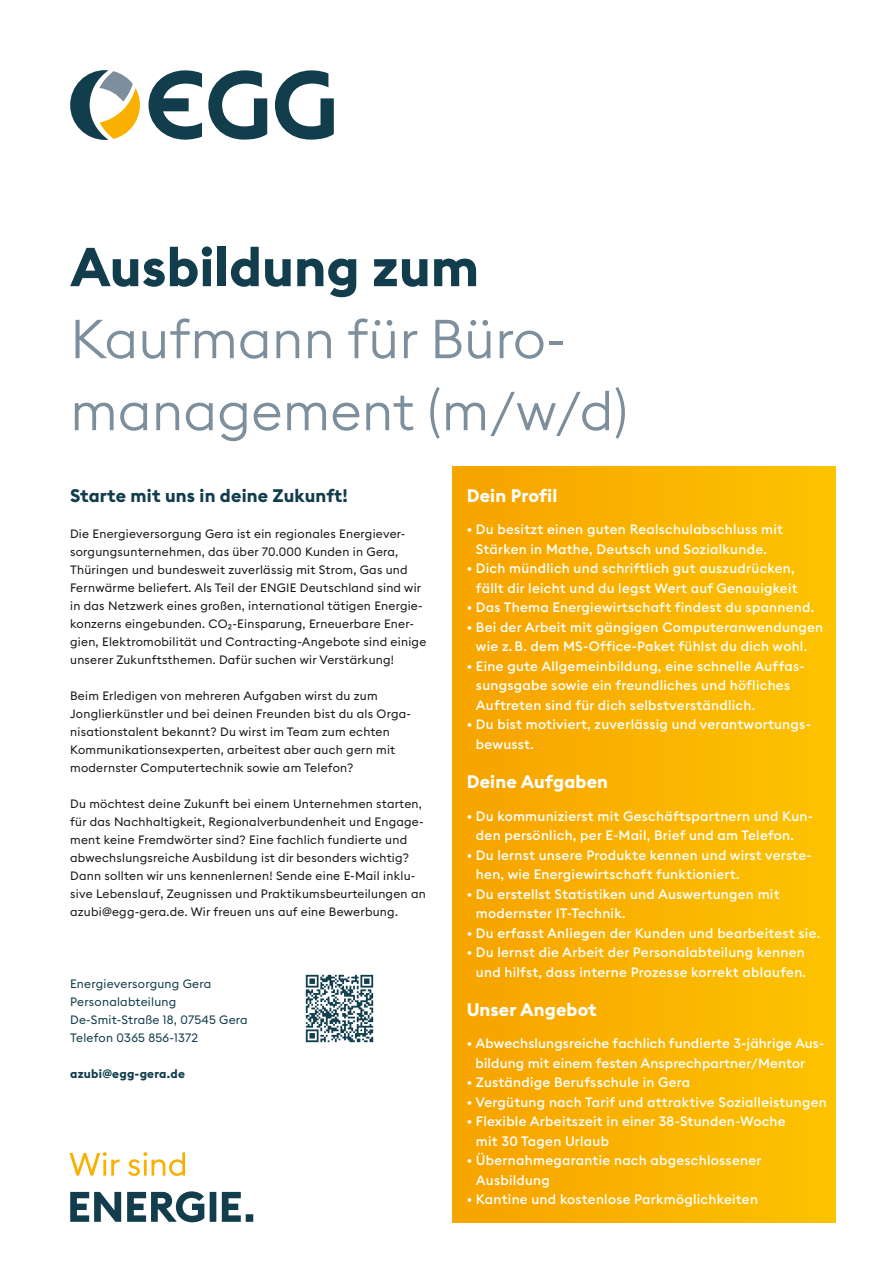
<style>
.page{position:relative;width:893px;height:1263px;background:#fff}
.page>*{position:absolute;margin:0;border:0;box-sizing:border-box;transform-origin:0 0}
.t1{font:300 54px/72px "Euclid Square";color:#7d8f9c}
.t2{font:700 54px "Euclid Square";color:#113d4c}
.t3{font:700 18px "Euclid Square";letter-spacing:.01em;color:#fff}
.t4{font:700 18px "Euclid Square";letter-spacing:.01em;color:#113d4c}
.t5{font:500 13.5px/19.5px "Euclid Square";letter-spacing:.02em;color:#fff}
.t6{font:12px/18px "Euclid Square";letter-spacing:.02em;color:#181716}
.t7{font:12px/18px "Euclid Square";letter-spacing:.02em;color:#113d4c}
.t8{font:700 12px "Euclid Square";letter-spacing:.02em;color:#113d4c}
</style>
<div class="page">
<div style="left:453px;top:466px;width:383px;height:756px;background:linear-gradient(to right,#f6a300,#fdc300)"></div>
<svg style="left:208px;top:70px;width:59px;height:70px"></svg>
<svg style="left:275px;top:70px;width:59px;height:70px"></svg>
<svg style="left:149px;top:70px;width:53px;height:70px"></svg>
<svg style="left:70px;top:70px;width:70px;height:70px"></svg>
<svg style="left:70px;top:1191px;width:183px;height:31px"></svg>
<svg style="left:69px;top:1152px;width:116px;height:24px"></svg>
<img style="left:305px;top:974px;width:69px;height:69px">
<h1 class="t2" style="left:70px;top:233px;width:410px">Ausbildung zum</h1>
<h1 class="t1" style="left:70px;top:302px;width:559px">Kaufmann für Büro&shy;management (m/w/d)</h1>
<h2 class="t4" style="left:70px;top:484px;width:279px">Starte mit uns in deine Zukunft!</h2>
<p class="t6" style="left:70px;top:525px;width:358px">Die Energieversorgung Gera ist ein regionales Energiever&shy;sorgungsunternehmen, das über 70.000 Kunden in Gera, Thüringen und bundesweit zuverlässig mit Strom, Gas und Fernwärme beliefert. Als Teil der ENGIE Deutschland sind wir in das Netzwerk eines großen, international tätigen Energie&shy;konzerns eingebunden. CO₂-Einsparung, Erneuerbare Ener&shy;gien, Elektromobilität und Contracting-Angebote sind einige unserer Zukunftsthemen. Dafür suchen wir Verstärkung!</p>
<p class="t6" style="left:70px;top:687px;width:342px">Beim Erledigen von mehreren Aufgaben wirst du zum Jonglierkünstler und bei deinen Freunden bist du als Orga&shy;nisationstalent bekannt? Du wirst im Team zum echten Kommunikationsexperten, arbeitest aber auch gern mit modernster Computertechnik sowie am Telefon?</p>
<p class="t6" style="left:70px;top:795px;width:357px">Du möchtest deine Zukunft bei einem Unternehmen starten, für das Nachhaltigkeit, Regionalverbundenheit und Engage&shy;ment keine Fremdwörter sind? Eine fachlich fundierte und abwechslungsreiche Ausbildung ist dir besonders wichtig?<br>Dann sollten wir uns kennenlernen! Sende eine E-Mail inklu&shy;sive Lebenslauf, Zeugnissen und Praktikumsbeurteilungen an azubi@egg-gera.de. Wir freuen uns auf eine Bewerbung.</p>
<p class="t7" style="left:70px;top:975px;width:179px">Energieversorgung Gera<br>Personalabteilung<br>De-Smit-Straße 18, 07545 Gera<br>Telefon 0365 856-1372</p>
<p class="t8" style="left:70px;top:1066px;width:116px">azubi@egg-gera.de</p>
<h2 class="t3" style="left:467px;top:484px;width:92px">Dein Profil</h2>
<p class="t5" style="left:467px;top:520px;width:318px;text-align:center">• Du besitzt einen guten Realschulabschluss mit<br>Stärken in Mathe, Deutsch und Sozialkunde.</p>
<p class="t5" style="left:467px;top:559px;width:333px;text-align:right">• Dich mündlich und schriftlich gut auszudrücken, fällt dir leicht und du legst Wert auf Genauigkeit</p>
<p class="t5" style="left:467px;top:598px;width:349px">• Das Thema Energiewirtschaft findest du spannend.</p>
<p class="t5" style="left:467px;top:617px;width:358px;text-align:center">• Bei der Arbeit mit gängigen Computeranwendungen wie z. B. dem MS-Office-Paket fühlst du dich wohl.</p>
<p class="t5" style="left:476px;top:656px;width:330px;text-indent:-9px">• Eine gute Allgemeinbildung, eine schnelle Auffas&shy;sungsgabe sowie ein freundliches und höfliches<br>Auftreten sind für dich selbstverständlich.</p>
<p class="t5" style="left:476px;top:715px;width:336px;text-indent:-9px">• Du bist motiviert, zuverlässig und verantwortungs&shy;bewusst.</p>
<h2 class="t3" style="left:467px;top:770px;width:143px">Deine Aufgaben</h2>
<p class="t5" style="left:476px;top:806px;width:339px;text-indent:-9px">• Du kommunizierst mit Geschäftspartnern und Kun&shy;den persönlich, per E-Mail, Brief und am Telefon.</p>
<p class="t5" style="left:476px;top:845px;width:337px;text-indent:-9px">• Du lernst unsere Produkte kennen und wirst verste&shy;hen, wie Energiewirtschaft funktioniert.</p>
<p class="t5" style="left:476px;top:884px;width:305px;text-indent:-9px">• Du erstellst Statistiken und Auswertungen mit modernster IT-Technik.</p>
<p class="t5" style="left:467px;top:923px;width:355px">• Du erfasst Anliegen der Kunden und bearbeitest sie.</p>
<p class="t5" style="left:467px;top:942px;width:341px;text-align:right">• Du lernst die Arbeit der Personalabteilung kennen und hilfst, dass interne Prozesse korrekt ablaufen.</p>
<h2 class="t3" style="left:467px;top:998px;width:132px">Unser Angebot</h2>
<p class="t5" style="left:475px;top:1034px;width:350px;text-indent:-9px">• Abwechslungsreiche fachlich fundierte 3-jährige Aus&shy;bildung mit einem festen Ansprechpartner/Mentor</p>
<p class="t5" style="left:467px;top:1073px;width:225px">• Zuständige Berufsschule in Gera</p>
<p class="t5" style="left:467px;top:1092px;width:362px">• Vergütung nach Tarif und attraktive Sozialleistungen</p>
<p class="t5" style="left:476px;top:1112px;width:311px;text-indent:-9px">• Flexible Arbeitszeit in einer 38-Stunden-Woche mit 30 Tagen Urlaub</p>
<p class="t5" style="left:476px;top:1151px;width:287px;text-indent:-9px">• Übernahmegarantie nach abgeschlossener<br>Ausbildung</p>
<p class="t5" style="left:467px;top:1190px;width:293px">• Kantine und kostenlose Parkmöglichkeiten</p>
</div>
